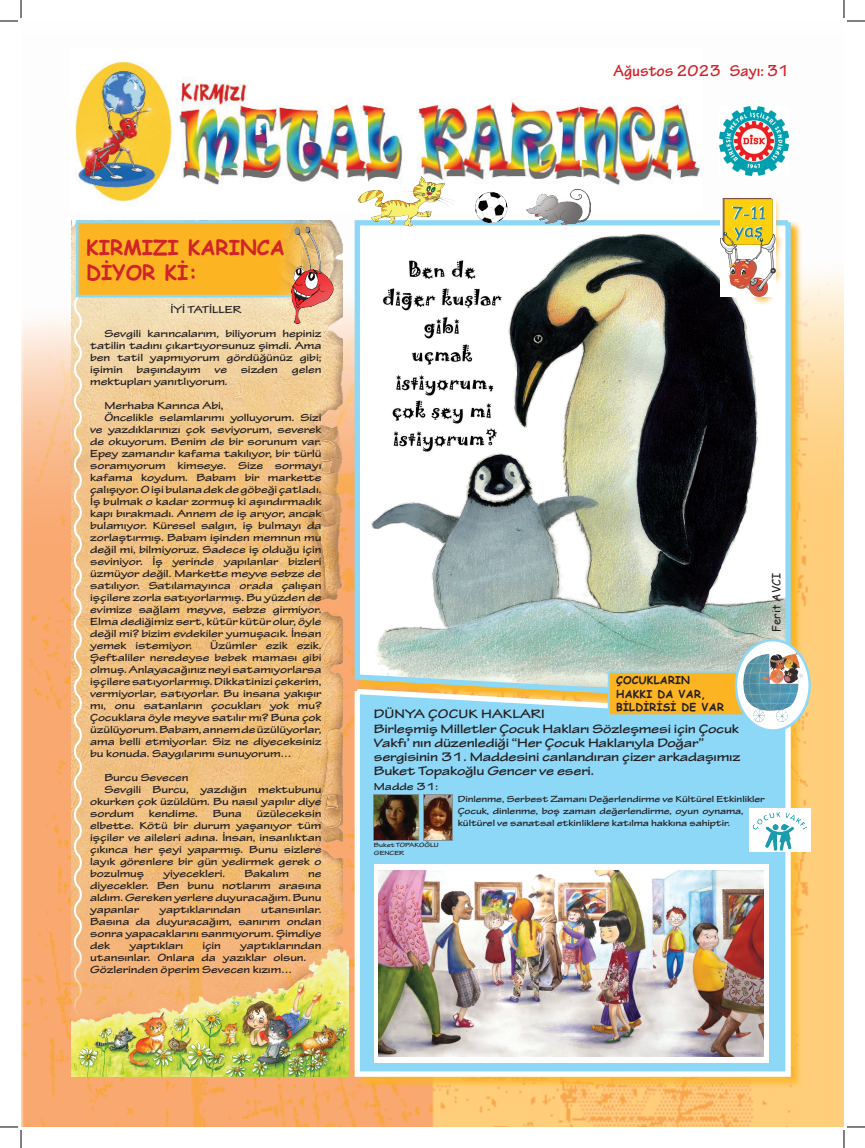
<style>
.page{position:relative;width:865px;height:1148px;background:#fff}
.page>*{position:absolute;margin:0;border:0;box-sizing:border-box;transform-origin:0 0}
.t1{font:700 20.7px/24.4px "Comic Sans MS";color:#d1232a}
.t2{font:700 16.9px "Tekton Pro";color:#d1232a}
.t3{font:700 expanded 13.2px/14px "Tekton Pro";letter-spacing:-.015em;color:#231f20}
.t4{font:11.3px "Comic Sans MS";color:#231f20}
.t5{font:700 expanded 11px/12px "Tekton Pro";letter-spacing:-.01em;color:#231f20;text-align:justify}
.t6{font:700 10.8px/13.5px "Comic Sans MS";letter-spacing:.02em;color:#231f20}
.t7{font:700 expanded 9.5px/12px "Tekton Pro";letter-spacing:-.01em;color:#231f20}
.t8{font:700 expanded 6.5px/8px "Tekton Pro";color:#231f20}
</style>
<div class="page">
<img style="left:21px;top:130px;width:822px;height:997px">
<img style="left:71px;top:220px;width:272px;height:727px">
<img style="left:718px;top:106px;width:69px;height:69px">
<img style="left:69px;top:61px;width:632px;height:149px">
<img style="left:352px;top:217px;width:441px;height:468px">
<div style="left:356px;top:690px;width:446px;height:399px;background:#fcb423;opacity:.75"></div>
<svg style="left:351px;top:685px;width:442px;height:394px;fill:#8dd7f7"></svg>
<div style="left:607px;top:671px;width:167px;height:45px;background:#fcb423;border:2px solid #8dd7f7"></div>
<svg style="left:735px;top:640px;width:74px;height:90px"></svg>
<img style="left:742px;top:650px;width:60px;height:73px">
<div style="left:734px;top:639px;width:76px;height:92px;border:2px solid #8dd7f7;border-radius:50%"></div>
<div style="left:76px;top:220px;width:263px;height:77px;background:#fcb423;border:3px solid #8dd7f7"></div>
<svg style="left:73px;top:296px;width:10px;height:651px"></svg>
<img style="left:357px;top:158px;width:98px;height:69px">
<img style="left:523px;top:189px;width:67px;height:35px">
<img style="left:474px;top:191px;width:33px;height:33px">
<img style="left:284px;top:222px;width:51px;height:104px">
<div style="left:718px;top:197px;width:65px;height:109px;background:#fcb423;opacity:.75"></div>
<img style="left:720px;top:198px;width:54px;height:99px">
<img style="left:749px;top:808px;width:61px;height:44px">
<img style="left:373px;top:794px;width:79px;height:46px">
<div style="left:373px;top:864px;width:395px;height:199px;background:#fff"></div>
<img style="left:378px;top:870px;width:385px;height:186px">
<img style="left:71px;top:947px;width:278px;height:129px">
<svg style="left:0;top:0;width:22px;height:22px"></svg>
<svg style="left:0;top:1126px;width:22px;height:22px"></svg>
<svg style="left:843px;top:0;width:21px;height:22px"></svg>
<svg style="left:842px;top:1126px;width:22px;height:22px"></svg>
<h2 class="t2" style="left:613px;top:60px;width:177px">Ağustos 2023 Sayı: 31</h2>
<h1 class="t1" style="left:86px;top:234px;width:200px">KIRMIZI KARINCA<br>DİYOR Kİ:</h1>
<p class="t5" style="left:104px;top:298px;width:218px;line-height:23.5px;text-indent:66px">İYİ TATİLLER<br>Sevgili karıncalarım, biliyorum hepiniz</p>
<p class="t5" style="left:90px;top:339px;width:233px">tatilin tadını çıkartıyorsunuz şimdi. Ama ben tatil yapmıyorum gördüğünüz gibi; işimin başındayım ve sizden gelen mektupları yanıtlıyorum.</p>
<p class="t5" style="left:104px;top:399px;width:121px">Merhaba Karınca Abi,</p>
<p class="t5" style="left:104px;top:411px;width:218px">Öncelikle selamlarımı yolluyorum. Sizi</p>
<p class="t5" style="left:90px;top:423px;width:233px">ve yazdıklarınızı çok seviyorum, severek</p>
<p class="t5" style="left:90px;top:435px;width:233px">de okuyorum. Benim de bir sorunum var.</p>
<p class="t5" style="left:90px;top:447px;width:233px">Epey zamandır kafama takılıyor, bir türlü</p>
<p class="t5" style="left:90px;top:459px;width:233px">soramıyorum kimseye. Size sormayı</p>
<p class="t5" style="left:90px;top:471px;width:233px">kafama koydum. Babam bir markette</p>
<p class="t5" style="left:90px;top:483px;width:233px">çalışıyor. O işi bulana dek de göbeği çatladı.</p>
<p class="t5" style="left:90px;top:495px;width:233px">İş bulmak o kadar zormuş ki aşındırmadık</p>
<p class="t5" style="left:90px;top:507px;width:233px">kapı bırakmadı. Annem de iş arıyor, ancak</p>
<p class="t5" style="left:90px;top:519px;width:233px">bulamıyor. Küresel salgın, iş bulmayı da</p>
<p class="t5" style="left:90px;top:531px;width:233px">zorlaştırmış. Babam işinden memnun mu</p>
<p class="t5" style="left:90px;top:543px;width:232px">değil mi, bilmiyoruz. Sadece iş olduğu için</p>
<p class="t5" style="left:90px;top:555px;width:233px">seviniyor. İş yerinde yapılanlar bizleri</p>
<p class="t5" style="left:90px;top:567px;width:233px">üzmüyor değil. Markette meyve sebze de</p>
<p class="t5" style="left:90px;top:579px;width:233px">satılıyor. Satılamayınca orada çalışan</p>
<p class="t5" style="left:90px;top:591px;width:232px">işçilere zorla satıyorlarmış. Bu yüzden de</p>
<p class="t5" style="left:90px;top:603px;width:233px">evimize sağlam meyve, sebze girmiyor.</p>
<p class="t5" style="left:90px;top:615px;width:232px">Elma dediğimiz sert, kütür kütür olur, öyle</p>
<p class="t5" style="left:90px;top:627px;width:233px">değil mi? bizim evdekiler yumuşacık. İnsan</p>
<p class="t5" style="left:90px;top:639px;width:104px">yemek istemiyor.</p>
<p class="t5" style="left:90px;top:639px;width:233px;text-indent:120px">Üzümler ezik ezik.<br>Şeftaliler neredeyse bebek maması gibi olmuş. Anlayacağınız neyi satamıyorlarsa işçilere satıyorlarmış. Dikkatinizi çekerim, vermiyorlar, satıyorlar. Bu insana yakışır mı, onu satanların çocukları yok mu?<br>Çocuklara öyle meyve satılır mı? Buna çok üzülüyorum. Babam, annem de üzülüyorlar, ama belli etmiyorlar. Siz ne diyeceksiniz bu konuda. Saygılarımı sunuyorum…</p>
<p class="t5" style="left:104px;top:771px;width:86px">Burcu Sevecen</p>
<p class="t5" style="left:104px;top:783px;width:218px">Sevgili Burcu, yazdığın mektubunu</p>
<p class="t5" style="left:90px;top:795px;width:233px">okurken çok üzüldüm. Bu nasıl yapılır diye</p>
<p class="t5" style="left:90px;top:807px;width:45px">sordum</p>
<p class="t5" style="left:149px;top:807px;width:51px">kendime.</p>
<p class="t5" style="left:212px;top:807px;width:31px">Buna</p>
<p class="t5" style="left:90px;top:807px;width:233px;text-indent:166px">üzüleceksin elbette. Kötü bir durum yaşanıyor tüm işçiler ve aileleri adına. İnsan, insanlıktan çıkınca her şeyi yaparmış. Bunu sizlere layık görenlere bir gün yedirmek gerek o bozulmuş</p>
<p class="t5" style="left:163px;top:867px;width:63px">yiyecekleri.</p>
<p class="t5" style="left:244px;top:867px;width:46px">Bakalım</p>
<p class="t5" style="left:90px;top:867px;width:233px;text-indent:218px">ne diyecekler. Ben bunu notlarım arasına aldım. Gereken yerlere duyuracağım. Bunu yapanlar</p>
<p class="t5" style="left:159px;top:903px;width:83px">yaptıklarından</p>
<p class="t5" style="left:90px;top:903px;width:233px;text-indent:171px">utansınlar.<br>Basına da duyuracağım, sanırım ondan sonra yapacaklarını sanmıyorum. Şimdiye dek</p>
<p class="t5" style="left:90px;top:939px;width:232px;text-align:left;text-indent:150px">yaptıklarından utansınlar. Onlara da yazıklar olsun.<br>Gözlerinden öperim Sevecen kızım…</p>
<p class="t5" style="left:129px;top:939px;width:55px">yaptıkları</p>
<p class="t5" style="left:202px;top:939px;width:20px">için</p>
<p class="t3" style="left:373px;top:707px;width:172px">DÜNYA ÇOCUK HAKLARI</p>
<p class="t6" style="left:615px;top:673px;width:109px">ÇOCUKLARIN<br>HAKKI DA VAR,<br>BİLDİRİSİ DE VAR</p>
<p class="t4" style="left:767px;top:632px;width:60px;rotate:-90deg">Ferit AVCI</p>
<p class="t3" style="left:373px;top:722px;width:368px">Birleşmiş Milletler Çocuk Hakları Sözleşmesi için Çocuk Vakfı’ nın düzenlediği “Her Çocuk Haklarıyla Doğar” sergisinin 31. Maddesini canlandıran çizer arkadaşımız Buket Topakoğlu Gencer ve eseri.</p>
<p class="t5" style="left:373px;top:780px;width:66px">Madde 31:</p>
<p class="t7" style="left:457px;top:793px;width:308px">Dinlenme, Serbest Zamanı Değerlendirme ve Kültürel Etkinlikler<br>Çocuk, dinlenme, boş zaman değerlendirme, oyun oynama, kültürel ve sanatsal etkinliklere katılma hakkına sahiptir.</p>
<p class="t8" style="left:373px;top:841px;width:66px">Buket TOPAKOĞLU<br>GENCER</p>
</div>
